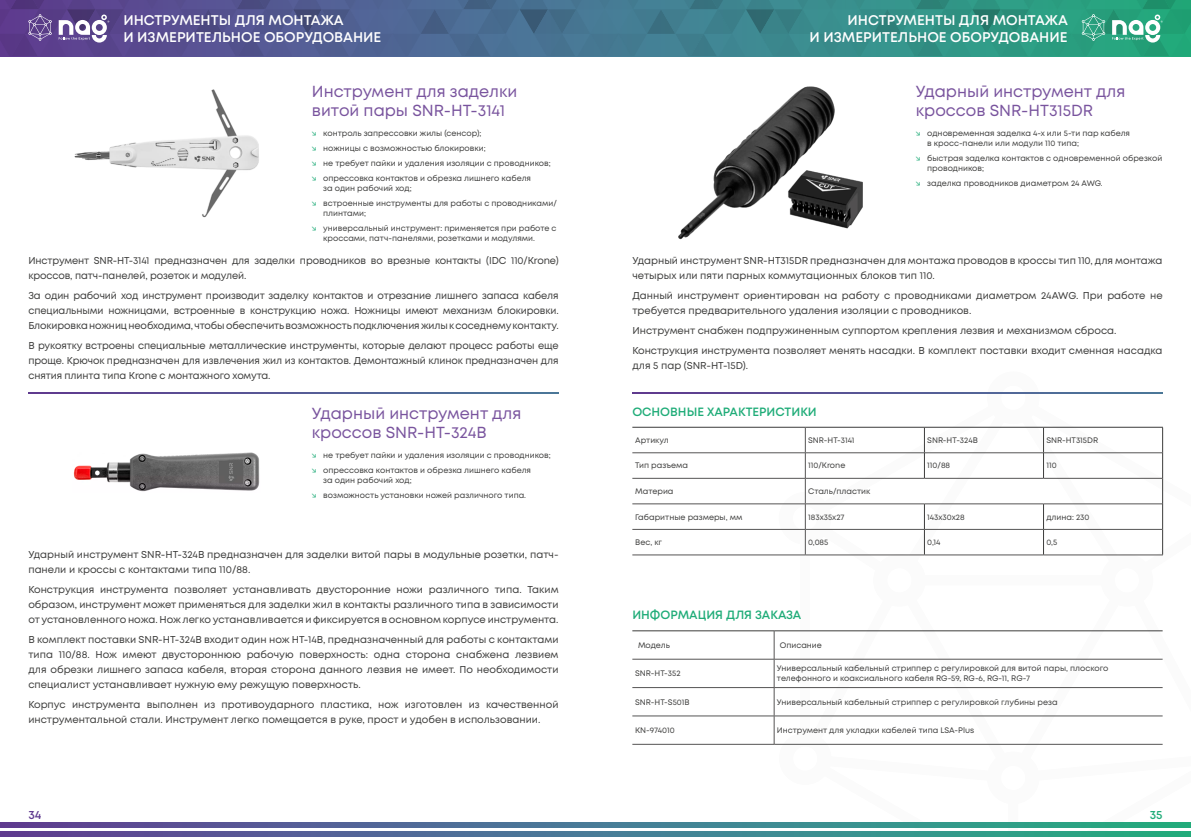
<style>
.page{position:relative;width:1191px;height:837px;background:#fff}
.page>*{position:absolute;margin:0;border:0;box-sizing:border-box;transform-origin:0 0}
.t1{font:16px/19.2px "Mont";color:#79549e}
.t2{font:600 14px/16.8px "Mont";color:#fff}
.t3{font:600 12px "Mont";color:#1fac78}
.t4{font:600 12px "Mont";color:#5f3a8f}
.t5{font:10px/15px "Mont";color:#3c3c3b}
.t6{font:8px/15px "Mont";color:#3c3c3b}
.s1{color:#1fac78}
</style>
<div class="page">
<svg style="left:778px;top:392px;width:413px;height:436px"></svg>
<svg style="left:0;top:831px;width:1191px;height:5px;background:#457890"></svg>
<svg style="left:0;top:822px;width:1191px;height:4px;background:#457890"></svg>
<svg style="left:0;top:0;width:1191px;height:56px;background:#46768d"></svg>
<hr style="left:632px;top:658px;width:142px;height:1px;background:#555454">
<hr style="left:774px;top:658px;width:388px;height:1px;background:#555454">
<hr style="left:632px;top:687px;width:142px;height:1px;background:#555454">
<hr style="left:774px;top:687px;width:388px;height:1px;background:#555454">
<hr style="left:632px;top:715px;width:142px;height:1px;background:#555454">
<hr style="left:774px;top:715px;width:388px;height:1px;background:#555454">
<hr style="left:632px;top:743px;width:142px;height:1px;background:#555454">
<hr style="left:774px;top:743px;width:388px;height:1px;background:#555454">
<hr style="left:632px;top:630px;width:142px;height:1px;background:#3c3c3b">
<hr style="left:774px;top:630px;width:388px;height:1px;background:#3c3c3b">
<svg style="left:774px;top:630px;width:1px;height:113px"></svg>
<hr style="left:632px;top:427px;width:173px;height:1px;background:#3c3c3b">
<hr style="left:805px;top:427px;width:119px;height:1px;background:#3c3c3b">
<hr style="left:924px;top:427px;width:119px;height:1px;background:#3c3c3b">
<hr style="left:1043px;top:427px;width:119px;height:1px;background:#3c3c3b">
<svg style="left:1162px;top:427px;width:1px;height:127px"></svg>
<hr style="left:632px;top:452px;width:173px;height:1px;background:#555454">
<hr style="left:805px;top:452px;width:119px;height:1px;background:#555454">
<hr style="left:924px;top:452px;width:119px;height:1px;background:#555454">
<hr style="left:1043px;top:452px;width:119px;height:1px;background:#555454">
<hr style="left:632px;top:478px;width:173px;height:1px;background:#555454">
<hr style="left:805px;top:478px;width:119px;height:1px;background:#555454">
<hr style="left:924px;top:478px;width:119px;height:1px;background:#555454">
<hr style="left:1043px;top:478px;width:119px;height:1px;background:#555454">
<hr style="left:632px;top:503px;width:173px;height:1px;background:#555454">
<hr style="left:805px;top:503px;width:119px;height:1px;background:#555454">
<hr style="left:924px;top:503px;width:119px;height:1px;background:#555454">
<hr style="left:1043px;top:503px;width:119px;height:1px;background:#555454">
<hr style="left:632px;top:529px;width:173px;height:1px;background:#555454">
<hr style="left:805px;top:529px;width:119px;height:1px;background:#555454">
<svg style="left:805px;top:427px;width:1px;height:127px"></svg>
<hr style="left:924px;top:529px;width:119px;height:1px;background:#555454">
<hr style="left:1043px;top:529px;width:119px;height:1px;background:#555454">
<svg style="left:924px;top:427px;width:1px;height:51px"></svg>
<svg style="left:1043px;top:427px;width:1px;height:51px"></svg>
<svg style="left:924px;top:504px;width:1px;height:50px"></svg>
<svg style="left:1043px;top:504px;width:1px;height:50px"></svg>
<hr style="left:632px;top:554px;width:173px;height:1px;background:#555454">
<hr style="left:805px;top:554px;width:119px;height:1px;background:#555454">
<hr style="left:924px;top:554px;width:119px;height:1px;background:#555454">
<hr style="left:1043px;top:554px;width:119px;height:1px;background:#555454">
<img style="left:74px;top:89px;width:185px;height:129px">
<img style="left:678px;top:86px;width:185px;height:154px">
<img style="left:73px;top:452px;width:187px;height:40px">
<svg style="left:28px;top:393px;width:530px;height:1px"></svg>
<svg style="left:632px;top:393px;width:530px;height:1px"></svg>
<h2 class="t2" style="left:123px;top:12px;width:259px">ИНСТРУМЕНТЫ ДЛЯ МОНТАЖА<br>И ИЗМЕРИТЕЛЬНОЕ ОБОРУДОВАНИЕ</h2>
<h2 class="t2" style="left:809px;top:12px;width:260px;text-align:right">ИНСТРУМЕНТЫ ДЛЯ МОНТАЖА<br>И ИЗМЕРИТЕЛЬНОЕ ОБОРУДОВАНИЕ</h2>
<h1 class="t1" style="left:312px;top:82px;width:207px">Инструмент для заделки витой пары SNR-HT-3141</h1>
<h1 class="t1" style="left:916px;top:82px;width:211px">Ударный инструмент для кроссов SNR-HT315DR</h1>
<p class="t6" style="left:312px;top:126px;width:240px"><span class="s1">↘</span> контроль запрессовки жилы (сенсор);<br><span class="s1">↘</span> ножницы с возможностью блокировки;<br><span class="s1">↘</span> не требует пайки и удаления изоляции с проводников; <span class="s1">↘</span> опрессовка контактов и обрезка лишнего кабеля</p>
<p class="t6" style="left:312px;top:181px;width:246px;text-indent:11px">за один рабочий ход;<br><span class="s1">↘</span> встроенные инструменты для работы с проводниками/</p>
<p class="t6" style="left:312px;top:206px;width:246px;text-indent:11px">плинтами;<br><span class="s1">↘</span> универсальный инструмент: применяется при работе с</p>
<p class="t6" style="left:323px;top:231px;width:213px">кроссами, патч-панелями, розетками и модулями.</p>
<p class="t5" style="left:28px;top:253px;width:532px">Инструмент SNR-HT-3141 предназначен для заделки проводников во врезные контакты (IDC 110/Krone) кроссов, патч-панелей, розеток и модулей.</p>
<p class="t5" style="left:28px;top:288px;width:532px;text-align:justify">За один рабочий ход инструмент производит заделку контактов и отрезание лишнего запаса кабеля специальными ножницами, встроенные в конструкцию ножа. Ножницы имеют механизм блокировки.<br>Блокировка ножниц необходима, чтобы обеспечить возможность подключения жилы к соседнему контакту.</p>
<p class="t5" style="left:28px;top:338px;width:532px;text-align:justify">В рукоятку встроены специальные металлические инструменты, которые делают процесс работы еще проще. Крючок предназначен для извлечения жил из контактов. Демонтажный клинок предназначен для снятия плинта типа Krone с монтажного хомута.</p>
<h1 class="t1" style="left:312px;top:403px;width:211px">Ударный инструмент для кроссов SNR-HT-324B</h1>
<p class="t6" style="left:312px;top:448px;width:240px"><span class="s1">↘</span> не требует пайки и удаления изоляции с проводников; <span class="s1">↘</span> опрессовка контактов и обрезка лишнего кабеля</p>
<p class="t6" style="left:312px;top:473px;width:216px;text-indent:11px">за один рабочий ход;<br><span class="s1">↘</span> возможность установки ножей различного типа.</p>
<p class="t5" style="left:28px;top:546px;width:532px">Ударный инструмент SNR-HT-324B предназначен для заделки витой пары в модульные розетки, патч&shy;панели и кроссы с контактами типа 110/88.</p>
<p class="t5" style="left:28px;top:581px;width:532px;text-align:justify">Конструкция инструмента позволяет устанавливать двусторонние ножи различного типа. Таким образом, инструмент может применяться для заделки жил в контакты различного типа в зависимости от установленного ножа. Нож легко устанавливается и фиксируется в основном корпусе инструмента.</p>
<p class="t5" style="left:28px;top:631px;width:532px;text-align:justify">В комплект поставки SNR-HT-324B входит один нож HT-14B, предназначенный для работы с контактами типа 110/88. Нож имеют двустороннюю рабочую поверхность: одна сторона снабжена лезвием для обрезки лишнего запаса кабеля, вторая сторона данного лезвия не имеет. По необходимости специалист устанавливает нужную ему режущую поверхность.</p>
<p class="t5" style="left:28px;top:696px;width:532px">Корпус инструмента выполнен из противоударного пластика, нож изготовлен из качественной инструментальной стали. Инструмент легко помещается в руке, прост и удобен в использовании.</p>
<p class="t6" style="left:927px;top:128px;width:204px;line-height:10px;text-indent:-11px"><span class="s1">↘</span> одновременная заделка 4-х или 5-ти пар кабеля в кросс-панели или модули 110 типа;</p>
<p class="t6" style="left:927px;top:153px;width:236px;line-height:10px;text-indent:-11px"><span class="s1">↘</span> быстрая заделка контактов с одновременной обрезкой проводников;</p>
<p class="t6" style="left:916px;top:176px;width:188px"><span class="s1">↘</span> заделка проводников диаметром 24 AWG.</p>
<p class="t5" style="left:632px;top:253px;width:532px">Ударный инструмент SNR-HT315DR предназначен для монтажа проводов в кроссы тип 110, для монтажа четырых или пяти парных коммутационных блоков тип 110.</p>
<p class="t5" style="left:632px;top:288px;width:532px">Данный инструмент ориентирован на работу с проводниками диаметром 24AWG. При работе не требуется предварительного удаления изоляции с проводников.</p>
<p class="t5" style="left:632px;top:320px;width:532px;line-height:20px">Инструмент снабжен подпружиненным суппортом крепления лезвия и механизмом сброса.<br>Конструкция инструмента позволяет менять насадки. В комплект поставки входит сменная насадка</p>
<p class="t5" style="left:632px;top:358px;width:117px">для 5 пар (SNR-HT-15D).</p>
<p class="t3" style="left:632px;top:404px;width:186px">ОСНОВНЫЕ ХАРАКТЕРИСТИКИ</p>
<p class="t6" style="left:635px;top:432px;width:35px">Артикул</p>
<p class="t6" style="left:808px;top:432px;width:48px">SNR-HT-3141</p>
<p class="t6" style="left:927px;top:432px;width:52px">SNR-HT-324B</p>
<p class="t6" style="left:1046px;top:432px;width:53px">SNR-HT315DR</p>
<p class="t6" style="left:635px;top:458px;width:54px">Тип разъема</p>
<p class="t6" style="left:808px;top:458px;width:39px">110/Krone</p>
<p class="t6" style="left:927px;top:458px;width:24px">110/88</p>
<p class="t6" style="left:1046px;top:458px;width:12px">110</p>
<p class="t6" style="left:635px;top:483px;width:40px">Материа</p>
<p class="t6" style="left:808px;top:483px;width:64px">Сталь/пластик</p>
<p class="t6" style="left:635px;top:509px;width:109px">Габаритные размеры, мм</p>
<p class="t6" style="left:808px;top:509px;width:38px">183х35х27</p>
<p class="t6" style="left:927px;top:509px;width:39px">143х30х28</p>
<p class="t6" style="left:1046px;top:509px;width:45px">длина: 230</p>
<p class="t6" style="left:635px;top:534px;width:28px">Вес, кг</p>
<p class="t6" style="left:808px;top:534px;width:22px">0,085</p>
<p class="t6" style="left:927px;top:534px;width:15px">0,14</p>
<p class="t6" style="left:1046px;top:534px;width:12px">0,5</p>
<p class="t3" style="left:632px;top:607px;width:171px">ИНФОРМАЦИЯ ДЛЯ ЗАКАЗА</p>
<p class="t6" style="left:638px;top:637px;width:34px">Модель</p>
<p class="t6" style="left:780px;top:637px;width:44px">Описание</p>
<p class="t6" style="left:635px;top:665px;width:47px">SNR-HT-352</p>
<p class="t6" style="left:777px;top:663px;width:333px;line-height:9.6px">Универсальный кабельный стриппер с регулировкой для витой пары, плоского телефонного и коаксиального кабеля RG-59, RG-6, RG-11, RG-7</p>
<p class="t6" style="left:635px;top:694px;width:56px">SNR-HT-S501B</p>
<p class="t6" style="left:777px;top:694px;width:282px">Универсальный кабельный стриппер с регулировкой глубины реза</p>
<p class="t6" style="left:635px;top:722px;width:41px">KN-974010</p>
<p class="t6" style="left:777px;top:722px;width:199px">Инструмент для укладки кабелей типа LSA-Plus</p>
<p class="t4" style="left:28px;top:806px;width:15px">34</p>
<p class="t3" style="left:1149px;top:806px;width:14px">35</p>
</div>
